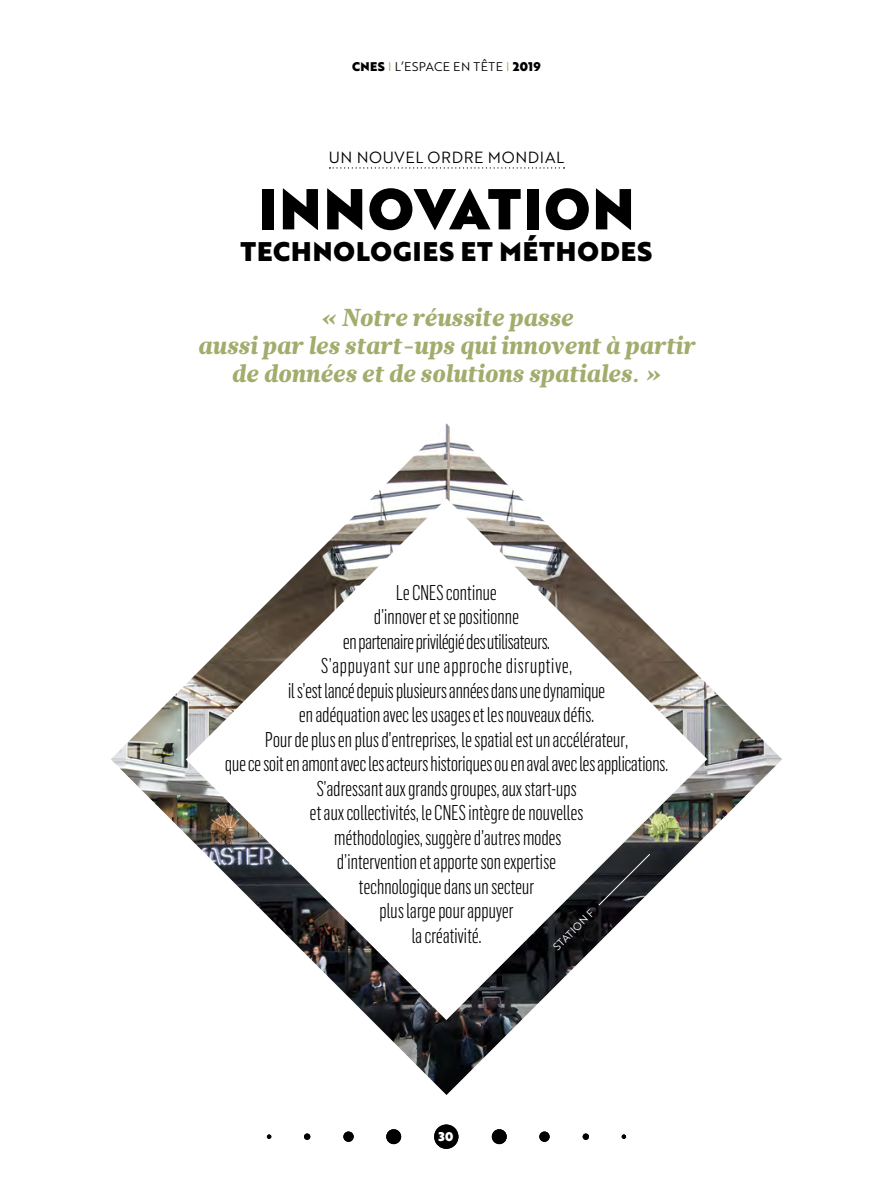
<style>
.page{position:relative;width:893px;height:1191px;background:#fff}
.page>*{position:absolute;margin:0;border:0;box-sizing:border-box;transform-origin:0 0}
.t1{font:56px "Brother 1816 Black";letter-spacing:.04em;color:#000}
.t2{font:26.25px "Brother 1816 Black";letter-spacing:.04em;color:#000}
.t3{font:italic 900 24.5px/28px "Glosa Text";color:#a2ac6c;text-align:center}
.t4{font:300 21px/24.5px "flamenkuch Cond";letter-spacing:-.02em;color:#000;text-align:center}
.t5{font:15.75px "Brother 1816 Book";letter-spacing:.04em;color:#000}
.t6{font:12.25px "Brother 1816 Book";letter-spacing:.04em;color:#000}
.t7{font:12.25px "Brother 1816 Black";color:#fff}
.t8{font:10.5px "Brother 1816 Book";color:#fff}
.s1{font-family:"Brother 1816 Black"}
.s2{color:#a2ac6c}
</style>
<div class="page">
<img style="left:111px;top:423px;width:671px;height:672px">
<svg style="left:186px;top:498px;width:521px;height:522px"></svg>
<svg style="left:329px;top:167px;width:236px;height:2px"></svg>
<div style="left:386px;top:1129px;width:15px;height:15px;background:#000;border-radius:50%"></div>
<div style="left:343px;top:1131px;width:11px;height:10px;background:#000;border-radius:50%"></div>
<svg style="left:304px;top:1133px;width:6px;height:6px"></svg>
<svg style="left:267px;top:1134px;width:4px;height:4px"></svg>
<div style="left:492px;top:1129px;width:15px;height:15px;background:#000;border-radius:50%"></div>
<div style="left:539px;top:1131px;width:11px;height:10px;background:#000;border-radius:50%"></div>
<svg style="left:583px;top:1133px;width:6px;height:6px"></svg>
<svg style="left:622px;top:1134px;width:4px;height:4px"></svg>
<div style="left:434px;top:1124px;width:24px;height:24px;background:#000;border-radius:50%"></div>
<svg style="left:598px;top:853px;width:53px;height:53px;background:#3b3d40"></svg>
<p class="t6" style="left:352px;top:57px;width:190px"><span class="s1">CNES</span> <span class="s2">I</span> L’ESPACE EN TÊTE <span class="s2">I</span> <span class="s1">2019</span></p>
<p class="t5" style="left:329px;top:145px;width:237px">UN NOUVEL ORDRE MONDIAL</p>
<h1 class="t1" style="left:258px;top:166px;width:377px">INNOVATION</h1>
<p class="t2" style="left:241px;top:232px;width:413px">TECHNOLOGIES ET MÉTHODES</p>
<p class="t3" style="left:198px;top:304px;width:499px">« Notre réussite passe<br>aussi par les start-ups qui innovent à partir de données et de solutions spatiales. »</p>
<p class="t4" style="left:225px;top:579px;width:445px">Le CNES continue<br>d’innover et se positionne<br>en partenaire privilégié des utilisateurs.<br>S’appuyant sur une approche disruptive,<br>il s’est lancé depuis plusieurs années dans une dynamique<br>en adéquation avec les usages et les nouveaux défis.<br>Pour de plus en plus d’entreprises, le spatial est un accélérateur,<br>que ce soit en amont avec les acteurs historiques ou en aval avec les applications.<br>S’adressant aux grands groupes, aux start-ups<br>et aux collectivités, le CNES intègre de nouvelles<br>méthodologies, suggère d’autres modes<br>d’intervention et apporte son expertise<br>technologique dans un secteur<br>plus large pour appuyer<br>la créativité.</p>
<p class="t8" style="left:550px;top:943px;width:55px;rotate:-45deg">STATION F</p>
<p class="t7" style="left:438px;top:1127px;width:17px">30</p>
<p class="t7" style="left:440px;top:1127px;width:13px">12</p>
</div>
